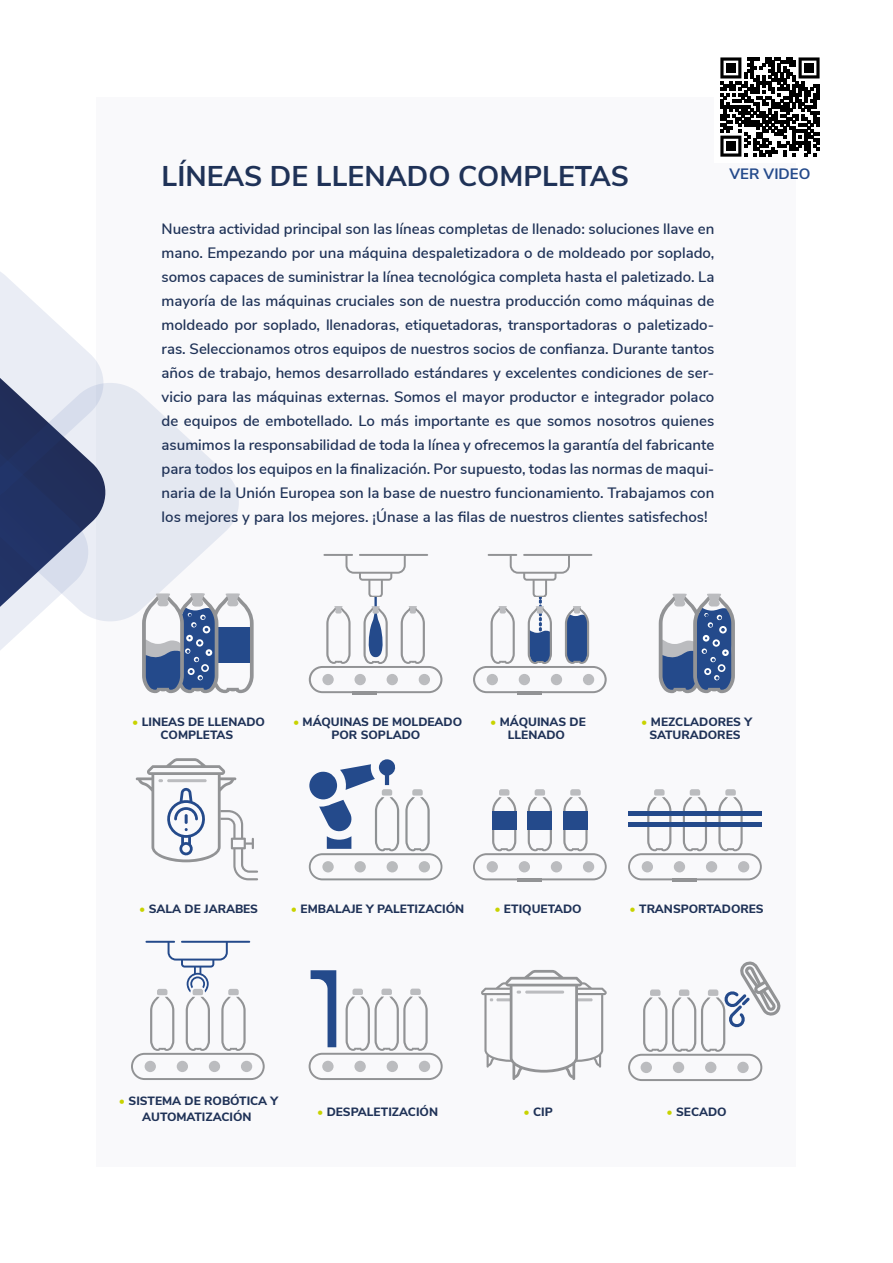
<style>
.page{position:relative;width:893px;height:1263px;background:#fff}
.page>*{position:absolute;margin:0;border:0;box-sizing:border-box;transform-origin:0 0}
.t1{font:700 28.5px "Nunito Sans";color:#1f3257}
.t2{font:600 15px/24px "Nunito Sans";color:#1f3257;text-align:justify}
.t3{font:700 15px "Nunito Sans";color:#244a8b}
.t4{font:800 12px/13.5px "Nunito Sans";color:#1f3257;text-align:center}
.s1{color:#c8d300}
</style>
<div class="page">
<div style="left:97px;top:97px;width:699px;height:1069px;background:#f9f9fb"></div>
<svg style="left:309px;top:554px;width:133px;height:139px"></svg>
<hr style="left:352px;top:691px;width:25px;height:3px;background:#929395">
<svg style="left:473px;top:554px;width:134px;height:139px"></svg>
<hr style="left:517px;top:691px;width:24px;height:3px;background:#929395">
<svg style="left:659px;top:594px;width:76px;height:99px"></svg>
<svg style="left:136px;top:758px;width:122px;height:122px"></svg>
<svg style="left:309px;top:759px;width:133px;height:121px"></svg>
<svg style="left:473px;top:789px;width:134px;height:91px"></svg>
<hr style="left:517px;top:878px;width:24px;height:3px;background:#929395">
<div style="left:492px;top:811px;width:24px;height:19px;background:#244a8b"></div>
<div style="left:528px;top:811px;width:24px;height:19px;background:#244a8b"></div>
<div style="left:563px;top:811px;width:25px;height:19px;background:#244a8b"></div>
<svg style="left:628px;top:789px;width:134px;height:91px"></svg>
<hr style="left:672px;top:878px;width:24px;height:3px;background:#929395">
<hr style="left:628px;top:811px;width:134px;height:4px;background:#244a8b">
<hr style="left:628px;top:822px;width:134px;height:4px;background:#244a8b">
<svg style="left:131px;top:941px;width:134px;height:139px"></svg>
<svg style="left:0;top:272px;width:103px;height:378px"></svg>
<svg style="left:0;top:383px;width:238px;height:238px;fill:#e4e8f1"></svg>
<svg style="left:309px;top:970px;width:134px;height:110px"></svg>
<svg style="left:481px;top:970px;width:126px;height:110px"></svg>
<hr style="left:525px;top:990px;width:39px;height:3px;background:#bbbcbf">
<svg style="left:628px;top:961px;width:153px;height:120px"></svg>
<svg style="left:142px;top:593px;width:112px;height:100px"></svg>
<div style="left:714px;top:51px;width:112px;height:112px;background:#fff"></div>
<svg style="left:720px;top:57px;width:100px;height:100px"></svg>
<div style="left:726px;top:63px;width:9px;height:9px;background:#000"></div>
<div style="left:804px;top:63px;width:9px;height:9px;background:#000"></div>
<div style="left:726px;top:142px;width:9px;height:9px;background:#000"></div>
<h1 class="t1" style="left:162px;top:155px;width:469px">LÍNEAS DE LLENADO COMPLETAS</h1>
<p class="t2" style="left:162px;top:216px;width:554px">Nuestra actividad principal son las líneas completas de llenado: soluciones llave en mano. Empezando por una máquina despaletizadora o de moldeado por soplado, somos capaces de suministrar la línea tecnológica completa hasta el paletizado. La mayoría de las máquinas cruciales son de nuestra producción como máquinas de moldeado por soplado, llenadoras, etiquetadoras, transportadoras o paletizado&shy;ras. Seleccionamos otros equipos de nuestros socios de confianza. Durante tantos años de trabajo, hemos desarrollado estándares y excelentes condiciones de ser&shy;vicio para las máquinas externas. Somos el mayor productor e integrador polaco de equipos de embotellado. Lo más importante es que somos nosotros quienes asumimos la responsabilidad de toda la línea y ofrecemos la garantía del fabricante para todos los equipos en la finalización. Por supuesto, todas las normas de maqui&shy;naria de la Unión Europea son la base de nuestro funcionamiento. Trabajamos con los mejores y para los mejores. ¡Únase a las filas de nuestros clientes satisfechos!</p>
<p class="t3" style="left:730px;top:163px;width:82px">VER VIDEO</p>
<p class="t4" style="left:132px;top:714px;width:134px"><span class="s1">•</span> LINEAS DE LLENADO<br>COMPLETAS</p>
<p class="t4" style="left:293px;top:714px;width:171px"><span class="s1">•</span> MÁQUINAS DE MOLDEADO<br>POR SOPLADO</p>
<p class="t4" style="left:490px;top:714px;width:97px"><span class="s1">•</span> MÁQUINAS DE<br>LLENADO</p>
<p class="t4" style="left:641px;top:714px;width:112px"><span class="s1">•</span> MEZCLADORES Y<br>SATURADORES</p>
<p class="t4" style="left:139px;top:902px;width:120px"><span class="s1">•</span> SALA DE JARABES</p>
<p class="t4" style="left:291px;top:902px;width:175px"><span class="s1">•</span> EMBALAJE Y PALETIZACIÓN</p>
<p class="t4" style="left:494px;top:902px;width:89px"><span class="s1">•</span> ETIQUETADO</p>
<p class="t4" style="left:630px;top:902px;width:136px"><span class="s1">•</span> TRANSPORTADORES</p>
<p class="t4" style="left:119px;top:1091px;width:161px;line-height:16.5px"><span class="s1">•</span> SISTEMA DE ROBÓTICA Y<br>AUTOMATIZACIÓN</p>
<p class="t4" style="left:317px;top:1104px;width:122px"><span class="s1">•</span> DESPALETIZACIÓN</p>
<p class="t4" style="left:523px;top:1104px;width:31px"><span class="s1">•</span> CIP</p>
<p class="t4" style="left:666px;top:1104px;width:62px"><span class="s1">•</span> SECADO</p>
</div>
